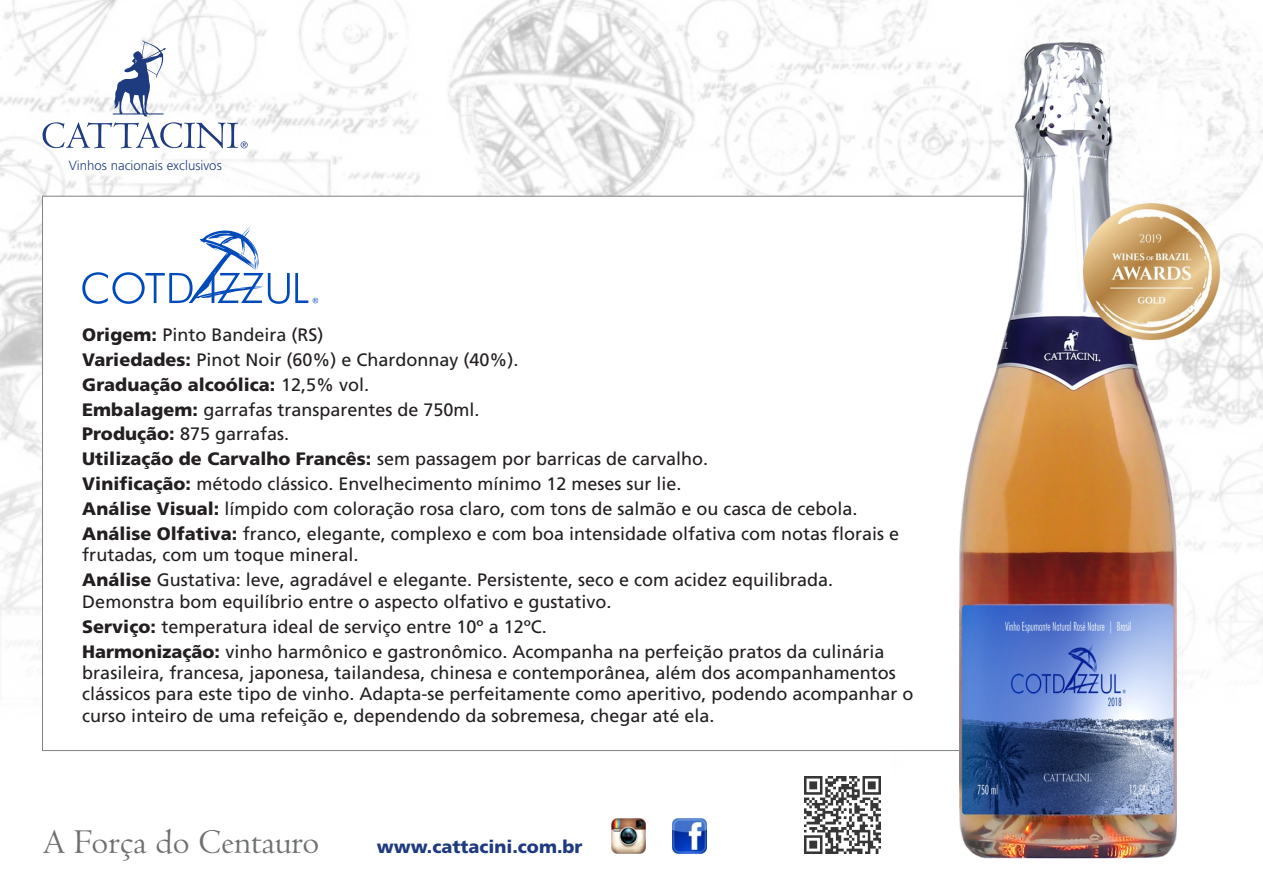
<style>
.page{position:relative;width:1263px;height:893px;background:#fff}
.page>*{position:absolute;margin:0;border:0;box-sizing:border-box;transform-origin:0 0}
.t1{font:36px "Centaur";color:#6d6f71}
.t2{font:18px/24.9px "Frutiger LT Std";color:#231f20}
.t3{font:900 18px "Frutiger LT Std";color:#1f3b7f}
.t4{font:300 13.2px "Frutiger LT Std";color:#1f3b7f}
.s1{font-weight:900}
</style>
<div class="page">
<img style="left:0;top:0;width:1262px;height:776px">
<svg style="left:43px;top:40px;width:205px;height:108px"></svg>
<svg style="left:42px;top:195px;width:917px;height:556px"></svg>
<img style="left:611px;top:819px;width:34px;height:34px">
<img style="left:672px;top:819px;width:34px;height:34px">
<img style="left:804px;top:777px;width:77px;height:76px">
<svg style="left:82px;top:224px;width:236px;height:80px"></svg>
<img style="left:959px;top:42px;width:217px;height:817px">
<img style="left:1083px;top:204px;width:136px;height:136px">
<p class="t4" style="left:69px;top:160px;width:155px">Vinhos nacionais exclusivos</p>
<p class="t2" style="left:82px;top:324px;width:818px"><span class="s1">Origem:</span> Pinto Bandeira (RS)<br><span class="s1">Variedades:</span> Pinot Noir (60%) e Chardonnay (40%).<br><span class="s1">Graduação alcoólica:</span> 12,5% vol.<br><span class="s1">Embalagem:</span> garrafas transparentes de 750ml.<br><span class="s1">Produção:</span> 875 garrafas.<br><span class="s1">Utilização de Carvalho Francês:</span> sem passagem por barricas de carvalho.<br><span class="s1">Vinificação:</span> método clássico. Envelhecimento mínimo 12 meses sur lie.<br><span class="s1">Análise Visual:</span> límpido com coloração rosa claro, com tons de salmão e ou casca de cebola.<br><span class="s1">Análise Olfativa:</span> franco, elegante, complexo e com boa intensidade olfativa com notas florais e</p>
<p class="t2" style="left:82px;top:544px;width:752px">frutadas, com um toque mineral.<br><span class="s1">Análise</span> Gustativa: leve, agradável e elegante. Persistente, seco e com acidez equilibrada.</p>
<p class="t2" style="left:82px;top:591px;width:804px">Demonstra bom equilíbrio entre o aspecto olfativo e gustativo.<br><span class="s1">Serviço:</span> temperatura ideal de serviço entre 10º a 12ºC.<br><span class="s1">Harmonização:</span> vinho harmônico e gastronômico. Acompanha na perfeição pratos da culinária</p>
<p class="t2" style="left:82px;top:664px;width:833px;line-height:21.3px">brasileira, francesa, japonesa, tailandesa, chinesa e contemporânea, além dos acompanhamentos clássicos para este tipo de vinho. Adapta-se perfeitamente como aperitivo, podendo acompanhar o curso inteiro de uma refeição e, dependendo da sobremesa, chegar até ela.</p>
<h1 class="t1" style="left:43px;top:828px;width:278px">A Força do Centauro</h1>
<p class="t3" style="left:377px;top:840px;width:207px">www.cattacini.com.br</p>
</div>
